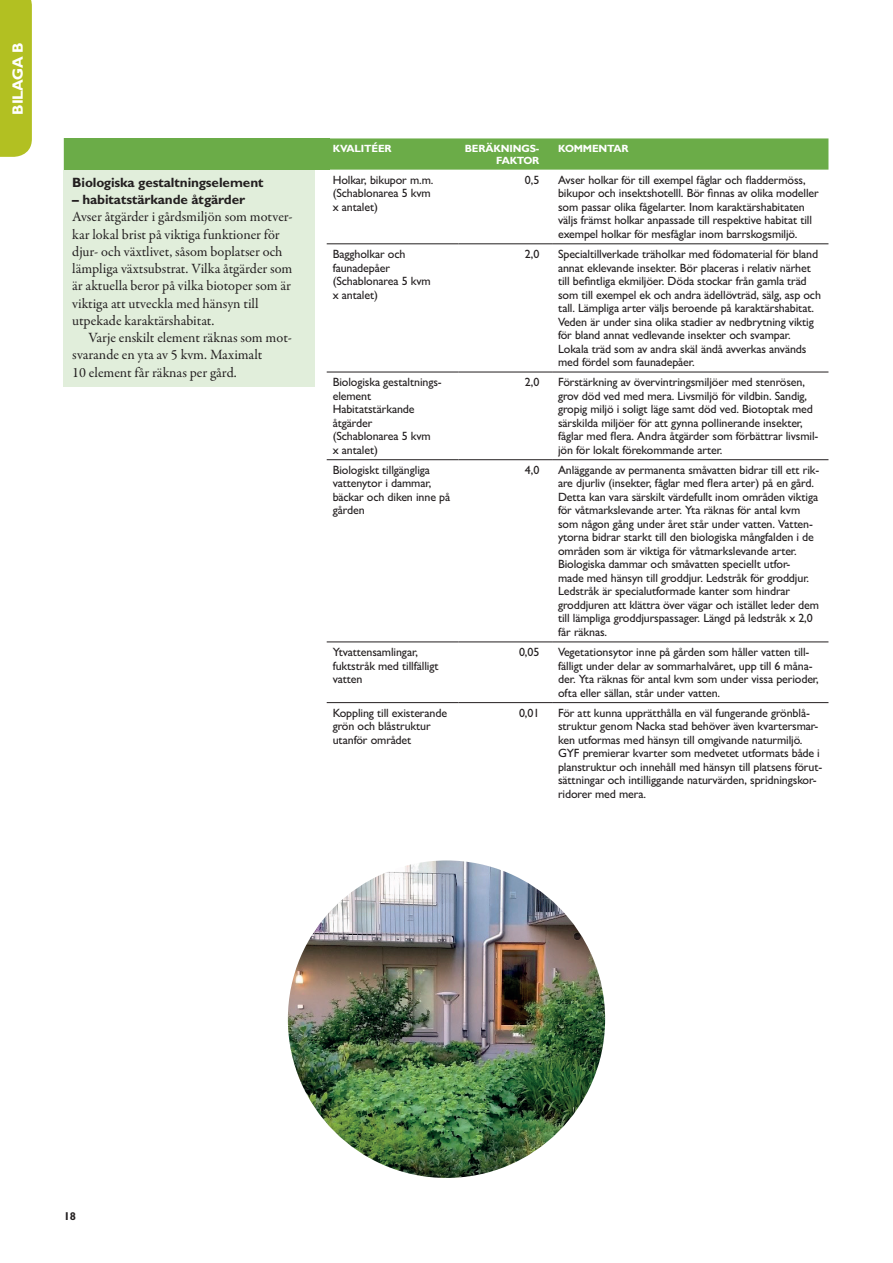
<style>
.page{position:relative;width:893px;height:1263px;background:#fff}
.page>*{position:absolute;margin:0;border:0;box-sizing:border-box;transform-origin:0 0}
.t1{font:700 15px "Gill Sans MT Pro";letter-spacing:-.015em;color:#fff}
.t2{font:14.25px/17.2px "Garamond Premr Pro";color:#231f20}
.t3{font:700 13.5px "Gill Sans MT Pro";letter-spacing:-.01em;color:#231f20}
.t4{font:500 12px/13.5px "Gill Sans MT Pro";letter-spacing:-.01em;color:#231f20}
.t5{font:700 11.25px "Gill Sans MT Pro";color:#231f20}
.t6{font:700 10.5px/12px "Gill Sans MT Pro";letter-spacing:-.015em;color:#fff;text-align:right}
</style>
<div class="page">
<div style="left:64px;top:138px;width:251px;height:249px;background:#e1eedb"></div>
<div style="left:64px;top:138px;width:266px;height:32px;background:#6bac48"></div>
<div style="left:330px;top:138px;width:498px;height:32px;background:#6bac48"></div>
<hr style="left:327px;top:244px;width:132px;height:1px;background:#231f20">
<hr style="left:459px;top:244px;width:93px;height:1px;background:#231f20">
<hr style="left:552px;top:244px;width:276px;height:1px;background:#231f20">
<hr style="left:327px;top:372px;width:132px;height:1px;background:#231f20">
<hr style="left:459px;top:372px;width:93px;height:1px;background:#231f20">
<hr style="left:552px;top:372px;width:276px;height:1px;background:#231f20">
<hr style="left:327px;top:459px;width:132px;height:1px;background:#231f20">
<hr style="left:459px;top:459px;width:93px;height:1px;background:#231f20">
<hr style="left:552px;top:459px;width:276px;height:1px;background:#231f20">
<hr style="left:327px;top:642px;width:132px;height:1px;background:#231f20">
<hr style="left:459px;top:642px;width:93px;height:1px;background:#231f20">
<hr style="left:552px;top:642px;width:276px;height:1px;background:#231f20">
<hr style="left:327px;top:702px;width:132px;height:1px;background:#231f20">
<hr style="left:459px;top:702px;width:93px;height:1px;background:#231f20">
<hr style="left:552px;top:702px;width:276px;height:1px;background:#231f20">
<img style="left:288px;top:860px;width:317px;height:318px;border-radius:159px">
<div style="left:0;top:0;width:32px;height:157px;background:#b2c022"></div>
<p class="t1" style="left:9px;top:115px;width:74px;rotate:-90deg">BILAGA B</p>
<p class="t3" style="left:72px;top:174px;width:193px">Biologiska gestaltningselement</p>
<p class="t3" style="left:72px;top:191px;width:174px">– habitatstärkande åtgärder</p>
<p class="t2" style="left:72px;top:209px;width:222px">Avser åtgärder i gårdsmiljön som motver&shy;kar lokal brist på viktiga funktioner för djur- och växtlivet, såsom boplatser och lämpliga växtsubstrat. Vilka åtgärder som är aktuella beror på vilka biotoper som är viktiga att utveckla med hänsyn till utpekade karaktärshabitat.</p>
<p class="t2" style="left:72px;top:329px;width:221px;text-indent:16px">Varje enskilt element räknas som mot&shy;svarande en yta av 5 kvm. Maximalt<br>10 element får räknas per gård.</p>
<p class="t6" style="left:333px;top:142px;width:60px">KVALITÉER</p>
<p class="t6" style="left:465px;top:142px;width:76px">BERÄKNINGS-<br>FAKTOR</p>
<p class="t6" style="left:558px;top:142px;width:72px">KOMMENTAR</p>
<p class="t4" style="left:333px;top:173px;width:102px">Holkar, bikupor m.m. (Schablonarea 5 kvm x antalet)</p>
<p class="t4" style="left:525px;top:173px;width:16px">0,5</p>
<p class="t4" style="left:558px;top:173px;width:262px">Avser holkar för till exempel fåglar och fladdermöss, bikupor och insektshotelll. Bör finnas av olika modeller som passar olika fågelarter. Inom karaktärshabitaten väljs främst holkar anpassade till respektive habitat till exempel holkar för mesfåglar inom barrskogsmiljö.</p>
<p class="t4" style="left:333px;top:247px;width:100px">Baggholkar och faunadepåer (Schablonarea 5 kvm x antalet)</p>
<p class="t4" style="left:525px;top:247px;width:16px">2,0</p>
<p class="t4" style="left:558px;top:247px;width:264px">Specialtillverkade träholkar med födomaterial för bland annat eklevande insekter. Bör placeras i relativ närhet till befintliga ekmiljöer. Döda stockar från gamla träd som till exempel ek och andra ädellövträd, sälg, asp och tall. Lämpliga arter väljs beroende på karaktärshabitat.<br>Veden är under sina olika stadier av nedbrytning viktig för bland annat vedlevande insekter och svampar.<br>Lokala träd som av andra skäl ändå avverkas används med fördel som faunadepåer.</p>
<p class="t4" style="left:333px;top:375px;width:111px">Biologiska gestaltnings&shy;element<br>Habitatstärkande åtgärder<br>(Schablonarea 5 kvm<br>x antalet)</p>
<p class="t4" style="left:525px;top:375px;width:16px">2,0</p>
<p class="t4" style="left:558px;top:375px;width:262px">Förstärkning av övervintringsmiljöer med stenrösen, grov död ved med mera. Livsmiljö för vildbin. Sandig, gropig miljö i soligt läge samt död ved. Biotoptak med särskilda miljöer för att gynna pollinerande insekter, fåglar med flera. Andra åtgärder som förbättrar livsmil&shy;jön för lokalt förekommande arter.</p>
<p class="t4" style="left:333px;top:463px;width:119px">Biologiskt tillgängliga vattenytor i dammar, bäckar och diken inne på gården</p>
<p class="t4" style="left:525px;top:463px;width:16px">4,0</p>
<p class="t4" style="left:558px;top:463px;width:263px">Anläggande av permanenta småvatten bidrar till ett rik&shy;are djurliv (insekter, fåglar med flera arter) på en gård.<br>Detta kan vara särskilt värdefullt inom områden viktiga för våtmarkslevande arter. Yta räknas för antal kvm som någon gång under året står under vatten. Vatten&shy;ytorna bidrar starkt till den biologiska mångfalden i de områden som är viktiga för våtmarkslevande arter.<br>Biologiska dammar och småvatten speciellt utfor-<br>made med hänsyn till groddjur. Ledstråk för groddjur.<br>Ledstråk är specialutformade kanter som hindrar groddjuren att klättra över vägar och istället leder dem till lämpliga groddjurspassager. Längd på ledstråk x 2,0 får räknas.</p>
<p class="t4" style="left:333px;top:645px;width:107px">Ytvattensamlingar, fuktstråk med tillfälligt vatten</p>
<p class="t4" style="left:519px;top:645px;width:22px">0,05</p>
<p class="t4" style="left:558px;top:645px;width:262px">Vegetationsytor inne på gården som håller vatten till&shy;fälligt under delar av sommarhalvåret, upp till 6 måna&shy;der. Yta räknas för antal kvm som under vissa perioder, ofta eller sällan, står under vatten.</p>
<p class="t4" style="left:333px;top:706px;width:116px">Koppling till existerande grön och blåstruktur utanför området</p>
<p class="t4" style="left:519px;top:706px;width:22px">0,01</p>
<p class="t4" style="left:558px;top:706px;width:266px">För att kunna upprätthålla en väl fungerande grönblå&shy;struktur genom Nacka stad behöver även kvartersmar&shy;ken utformas med hänsyn till omgivande naturmiljö.<br>GYF premierar kvarter som medvetet utformats både i planstruktur och innehåll med hänsyn till platsens förut&shy;sättningar och intilliggande naturvärden, spridningskor&shy;ridorer med mera.</p>
<p class="t5" style="left:64px;top:1209px;width:14px">18</p>
</div>
